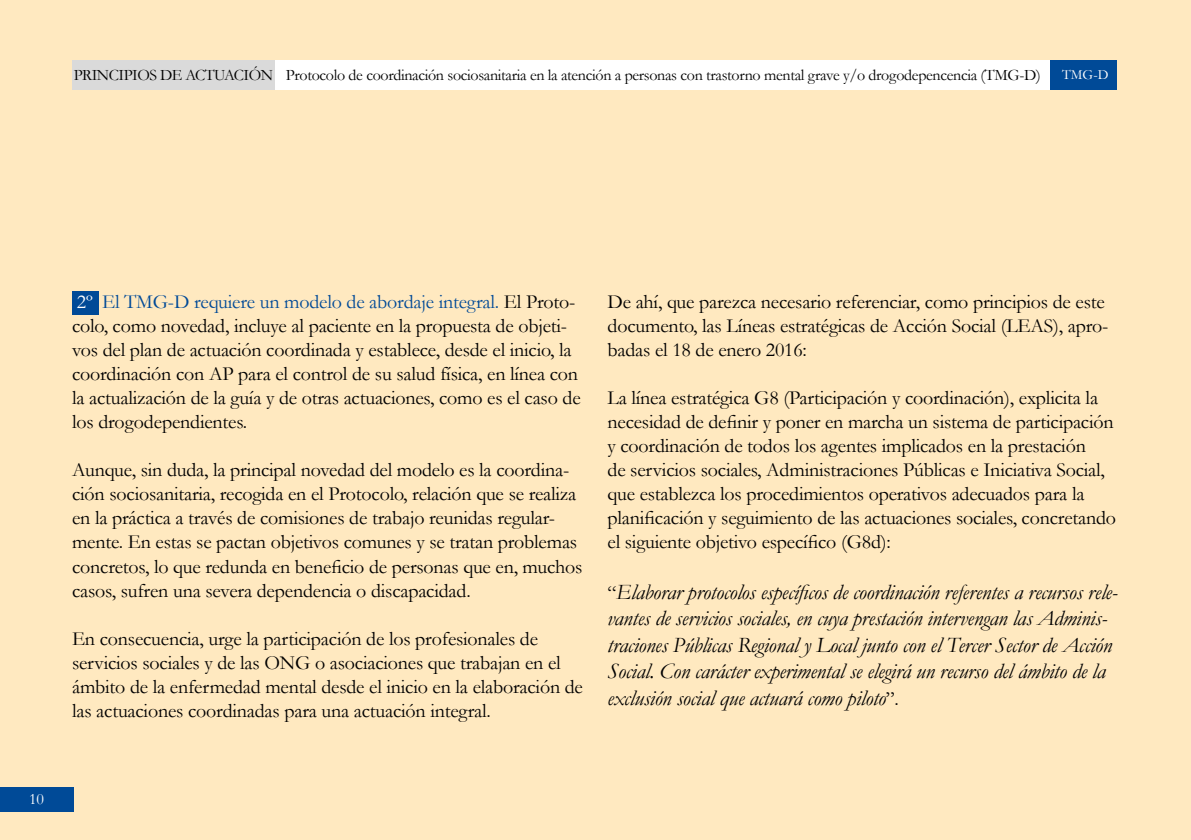
<style>
.page{position:relative;width:1191px;height:840px;background:#fff}
.page>*{position:absolute;margin:0;border:0;box-sizing:border-box;transform-origin:0 0}
.t1{font:italic 22px/26.4px "Garamond";letter-spacing:-.01em;color:#000}
.t2{font:20px/24px "Garamond";letter-spacing:-.01em;color:#000}
.t3{font:16px "Garamond";letter-spacing:-.02em;color:#000}
.t4{font:16px "Garamond";color:#fff}
.t5{font:14px "Garamond";color:#fff}
.s1{color:#fff}
.s2{color:#004a97}
.s3{font-style:normal;font-size:20px}
</style>
<div class="page">
<div style="left:0;top:0;width:1191px;height:839px;background:#ffe9c0"></div>
<div style="left:72px;top:61px;width:1045px;height:29px;background:#fff"></div>
<div style="left:1051px;top:61px;width:66px;height:29px;background:#004a97"></div>
<div style="left:72px;top:61px;width:203px;height:29px;background:#dadada"></div>
<div style="left:0;top:786px;width:73px;height:25px;background:#004a97"></div>
<div style="left:72px;top:291px;width:26px;height:23px;background:#004a97"></div>
<p class="t3" style="left:74px;top:66px;width:201px">PRINCIPIOS DE ACTUACIÓN</p>
<p class="t3" style="left:286px;top:65px;width:756px">Protocolo de coordinación sociosanitaria en la atención a personas con trastorno mental grave y/o drogodepencencia (TMG-D)</p>
<p class="t5" style="left:1062px;top:66px;width:48px">TMG-D</p>
<p class="t2" style="left:72px;top:289px;width:510px"><span class="s1">2º</span> <span class="s2">El TMG-D requiere un modelo de abordaje integral.</span> El Proto&shy;colo, como novedad, incluye al paciente en la propuesta de objeti&shy;vos del plan de actuación coordinada y establece, desde el inicio, la coordinación con AP para el control de su salud física, en línea con la actualización de la guía y de otras actuaciones, como es el caso de los drogodependientes.</p>
<p class="t2" style="left:72px;top:457px;width:512px">Aunque, sin duda, la principal novedad del modelo es la coordina&shy;ción sociosanitaria, recogida en el Protocolo, relación que se realiza en la práctica a través de comisiones de trabajo reunidas regular&shy;mente. En estas se pactan objetivos comunes y se tratan problemas concretos, lo que redunda en beneficio de personas que en, muchos casos, sufren una severa dependencia o discapacidad.</p>
<p class="t2" style="left:72px;top:625px;width:512px">En consecuencia, urge la participación de los profesionales de servicios sociales y de las ONG o asociaciones que trabajan en el ámbito de la enfermedad mental desde el inicio en la elaboración de las actuaciones coordinadas para una actuación integral.</p>
<p class="t2" style="left:607px;top:289px;width:502px">De ahí, que parezca necesario referenciar, como principios de este documento, las Líneas estratégicas de Acción Social (LEAS), apro&shy;badas el 18 de enero 2016:</p>
<p class="t2" style="left:607px;top:385px;width:510px">La línea estratégica G8 (Participación y coordinación), explicita la necesidad de definir y poner en marcha un sistema de participación y coordinación de todos los agentes implicados en la prestación<br>de servicios sociales, Administraciones Públicas e Iniciativa Social, que establezca los procedimientos operativos adecuados para la planificación y seguimiento de las actuaciones sociales, concretando el siguiente objetivo específico (G8d):</p>
<p class="t1" style="left:607px;top:578px;width:512px"><span class="s3">“</span>Elaborar protocolos específicos de coordinación referentes a recursos rele&shy;vantes de servicios sociales, en cuya prestación intervengan las Adminis&shy;traciones Públicas Regional y Local junto con el Tercer Sector de Acción Social. Con carácter experimental se elegirá un recurso del ámbito de la exclusión social que actuará como piloto<span class="s3">”.</span></p>
<p class="t4" style="left:29px;top:789px;width:17px">10</p>
</div>
